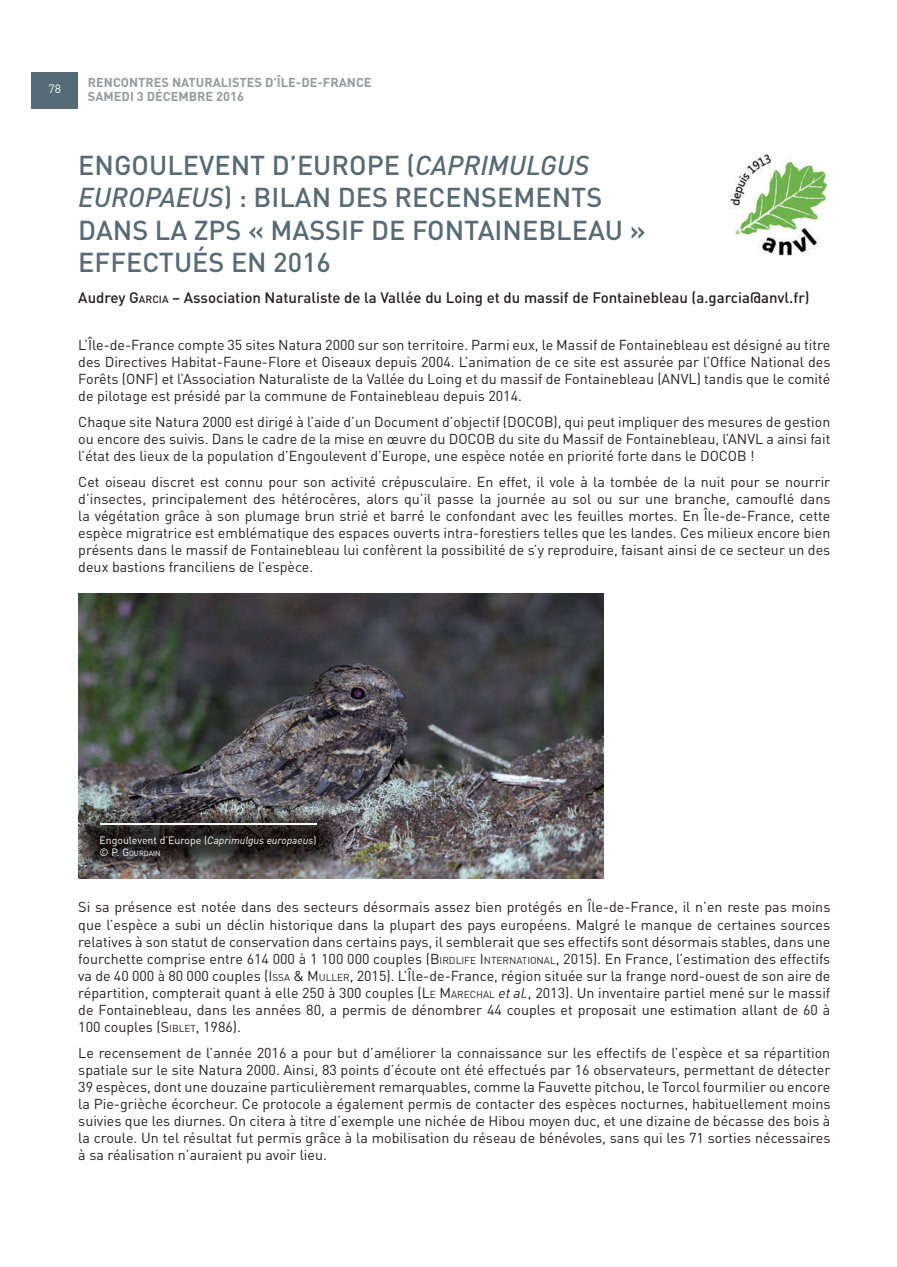
<style>
.page{position:relative;width:897px;height:1267px;background:#fff}
.page>*{position:absolute;margin:0;border:0;box-sizing:border-box;transform-origin:0 0}
.t1{font:500 27px/32.4px "DIN";color:#556b77}
.t2{font:500 15px "DIN";color:#231f20}
.t3{font:14.25px/17.1px "DINOT";color:#231f20;text-align:justify}
.t4{font:700 12.75px/13.5px "DIN";color:#97999c}
.t5{font:12px "DIN";color:#fff}
.t6{font:10.5px "DINOT";color:#fff}
.t7{font:7.35px "DINOT";color:#fff}
.s1{font-style:italic}
.s2{font-style:inherit}
.s3{font-size:10.5px}
.s4{font-size:10.05px}
</style>
<div class="page">
<div style="left:32px;top:72px;width:46px;height:36px;background:#556b77"></div>
<img style="left:729px;top:153px;width:99px;height:103px">
<img style="left:78px;top:593px;width:525px;height:285px">
<hr style="left:100px;top:823px;width:216px;height:1px;background:#fff">
<p class="t5" style="left:49px;top:81px;width:14px">78</p>
<p class="t4" style="left:88px;top:75px;width:285px">RENCONTRES NATURALISTES D’ÎLE-DE-FRANCE<br>SAMEDI 3 DÉCEMBRE 2016</p>
<h1 class="t1" style="left:78px;top:148px;width:568px">ENGOULEVENT D’EUROPE (<span class="s1">CAPRIMULGUS<br>EUROPAEUS</span>) : BILAN DES RECENSEMENTS<br>DANS LA ZPS « MASSIF DE FONTAINEBLEAU »<br>EFFECTUÉS EN 2016</h1>
<p class="t2" style="left:78px;top:288px;width:732px">Audrey <span class="s2">G</span><span class="s3">ARCIA</span> – Association Naturaliste de la Vallée du Loing et du massif de Fontainebleau (a.garcia@anvl.fr)</p>
<p class="t3" style="left:78px;top:336px;width:753px">L’Île-de-France compte 35 sites Natura 2000 sur son territoire. Parmi eux, le Massif de Fontainebleau est désigné au titre des Directives Habitat-Faune-Flore et Oiseaux depuis 2004. L’animation de ce site est assurée par l’Office National des Forêts (ONF) et l’Association Naturaliste de la Vallée du Loing et du massif de Fontainebleau (ANVL) tandis que le comité de pilotage est présidé par la commune de Fontainebleau depuis 2014.</p>
<p class="t3" style="left:78px;top:413px;width:753px">Chaque site Natura 2000 est dirigé à l’aide d’un Document d’objectif (DOCOB), qui peut impliquer des mesures de gestion ou encore des suivis. Dans le cadre de la mise en œuvre du DOCOB du site du Massif de Fontainebleau, l’ANVL a ainsi fait l’état des lieux de la population d’Engoulevent d’Europe, une espèce notée en priorité forte dans le DOCOB !</p>
<p class="t3" style="left:78px;top:473px;width:753px">Cet oiseau discret est connu pour son activité crépusculaire. En effet, il vole à la tombée de la nuit pour se nourrir d’insectes, principalement des hétérocères, alors qu’il passe la journée au sol ou sur une branche, camouflé dans la végétation grâce à son plumage brun strié et barré le confondant avec les feuilles mortes. En Île-de-France, cette espèce migratrice est emblématique des espaces ouverts intra-forestiers telles que les landes. Ces milieux encore bien présents dans le massif de Fontainebleau lui confèrent la possibilité de s’y reproduire, faisant ainsi de ce secteur un des deux bastions franciliens de l’espèce.</p>
<p class="t6" style="left:100px;top:833px;width:218px">Engoulevent d’Europe (<span class="s1">Caprimulgus europaeus</span>)</p>
<p class="t7" style="left:100px;top:849px;width:63px"><span class="s3">© P.</span> <span class="s3">G</span>OURDAIN</p>
<p class="t3" style="left:78px;top:898px;width:753px">Si sa présence est notée dans des secteurs désormais assez bien protégés en Île-de-France, il n’en reste pas moins que l’espèce a subi un déclin historique dans la plupart des pays européens. Malgré le manque de certaines sources relatives à son statut de conservation dans certains pays, il semblerait que ses effectifs sont désormais stables, dans une fourchette comprise entre 614 000 à 1 100 000 couples (<span class="s2">B</span><span class="s4">IRDLIFE</span> <span class="s2">I</span><span class="s4">NTERNATIONAL</span>, 2015). En France, l’estimation des effectifs va de 40 000 à 80 000 couples (<span class="s2">I</span><span class="s4">SSA</span> <span class="s2">&amp; M</span><span class="s4">ULLER</span>, 2015). L’Île-de-France, région située sur la frange nord-ouest de son aire de répartition, compterait quant à elle 250 à 300 couples (<span class="s2">L</span><span class="s4">E</span> <span class="s2">M</span><span class="s4">ARECHAL</span> <span class="s1">et al.</span>, 2013). Un inventaire partiel mené sur le massif de Fontainebleau, dans les années 80, a permis de dénombrer 44 couples et proposait une estimation allant de 60 à 100 couples (<span class="s2">S</span><span class="s4">IBLET</span>, 1986).</p>
<p class="t3" style="left:78px;top:1043px;width:753px">Le recensement de l’année 2016 a pour but d’améliorer la connaissance sur les effectifs de l’espèce et sa répartition spatiale sur le site Natura 2000. Ainsi, 83 points d’écoute ont été effectués par 16 observateurs, permettant de détecter 39 espèces, dont une douzaine particulièrement remarquables, comme la Fauvette pitchou, le Torcol fourmilier ou encore la Pie-grièche écorcheur. Ce protocole a également permis de contacter des espèces nocturnes, habituellement moins suivies que les diurnes. On citera à titre d’exemple une nichée de Hibou moyen duc, et une dizaine de bécasse des bois à la croule. Un tel résultat fut permis grâce à la mobilisation du réseau de bénévoles, sans qui les 71 sorties nécessaires à sa réalisation n’auraient pu avoir lieu.</p>
</div>
